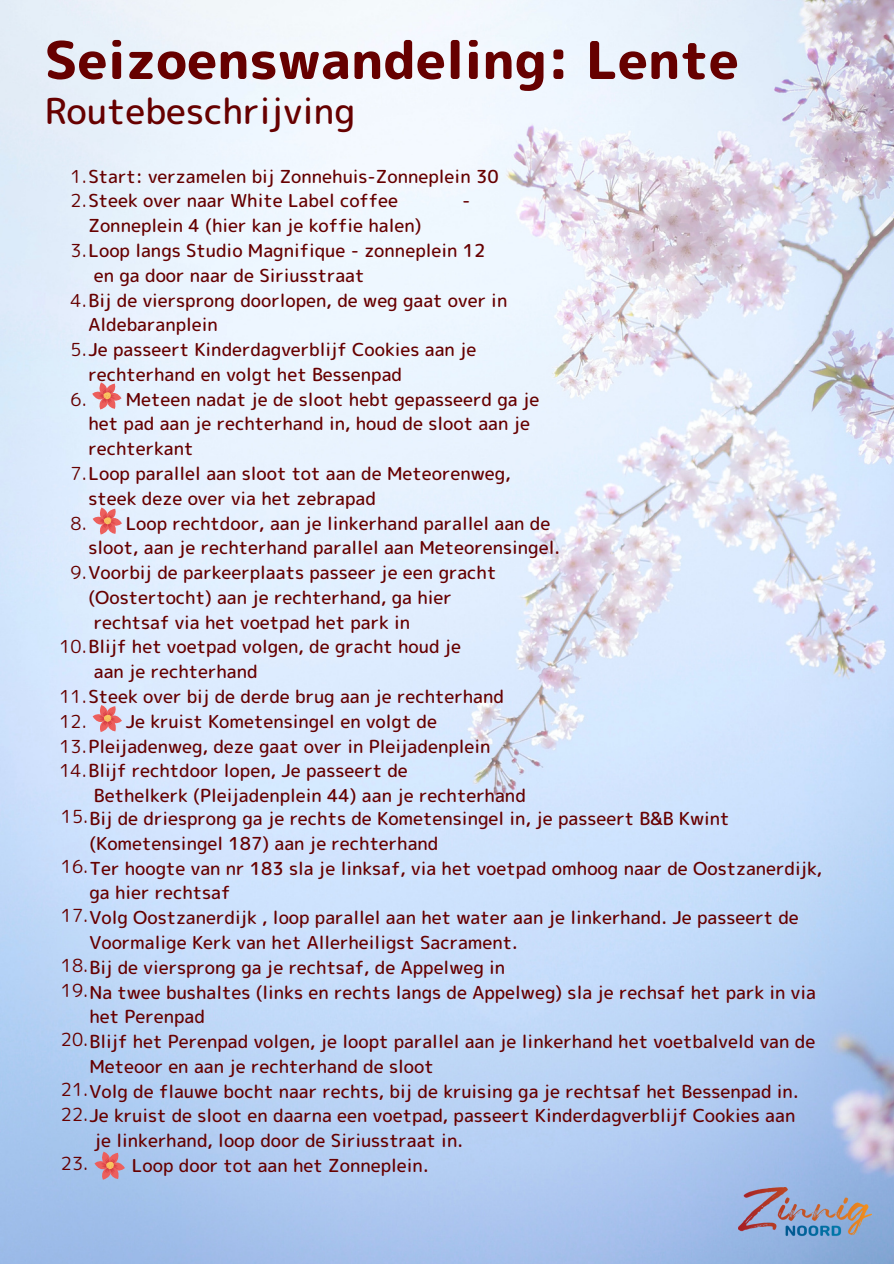
<style>
.page{position:relative;width:894px;height:1264px;background:#fff}
.page>*{position:absolute;margin:0;border:0;box-sizing:border-box;transform-origin:0 0}
.t1{font:52.05px "rounded mplus 1 p heavy";color:#600}
.t2{font:35.55px "rounded mplus 1 p medium";color:#600}
.t3{font:18px "rounded mplus 1 p regular";color:#600}
.t4{font:17.85px/24.8px "rounded mplus 1 p medium";color:#600}
.t5{font:17.85px "rounded mplus 1 p regular";color:#600}
.s1{font-family:"rounded mplus 1 p regular"}
.s2{font-family:"rounded mplus 1 p regular";font-size:18px}
</style>
<div class="page">
<img style="left:0;top:0;width:893px;height:1263px">
<img style="left:738px;top:1187px;width:133px;height:52px">
<svg style="left:92px;top:382px;width:29px;height:27px"></svg>
<svg style="left:93px;top:507px;width:29px;height:27px"></svg>
<svg style="left:93px;top:705px;width:29px;height:27px"></svg>
<svg style="left:94px;top:1151px;width:31px;height:28px"></svg>
<p class="t1" style="left:45px;top:23px;width:695px">Seizoenswandeling: Lente</p>
<p class="t2" style="left:45px;top:86px;width:312px">Routebeschrijving</p>
<p class="t4" style="left:71px;top:163px;width:429px"><span class="s1">1.</span>Start: verzamelen bij Zonnehuis-Zonneplein 30</p>
<p class="t4" style="left:71px;top:188px;width:329px"><span class="s1">2.</span>Steek over naar White Label coffee</p>
<p class="t4" style="left:462px;top:188px;width:10px">-</p>
<p class="t4" style="left:88px;top:213px;width:334px">Zonneplein 4 (hier kan je koffie halen)</p>
<p class="t4" style="left:94px;top:238px;width:393px;text-indent:-23px"><span class="s1">3.</span>Loop langs Studio Magnifique - zonneplein 12 en ga door naar de Siriusstraat</p>
<p class="t4" style="left:88px;top:287px;width:420px;text-indent:-18px"><span class="s1">4.</span>Bij de viersprong doorlopen, de weg gaat over in<br>Aldebaranplein</p>
<p class="t4" style="left:88px;top:337px;width:389px;text-indent:-18px"><span class="s1">5.</span>Je passeert Kinderdagverblijf Cookies aan je rechterhand en volgt het Bessenpad</p>
<p class="t4" style="left:88px;top:386px;width:452px;text-indent:37px">Meteen nadat je de sloot hebt gepasseerd ga je het pad aan je rechterhand in, houd de sloot aan je rechterkant</p>
<p class="t4" style="left:88px;top:461px;width:423px;text-indent:-18px"><span class="s1">7.</span>Loop parallel aan sloot tot aan de Meteorenweg, steek deze over via het zebrapad</p>
<p class="t4" style="left:88px;top:510px;width:473px;text-indent:37px">Loop rechtdoor, aan je linkerhand parallel aan de sloot, aan je rechterhand parallel aan Meteorensingel.</p>
<p class="t4" style="left:88px;top:560px;width:409px;text-indent:-18px"><span class="s1">9.</span>Voorbij de parkeerplaats passeer je een gracht (Oostertocht) aan je rechterhand, ga hier rechtsaf via het voetpad het park in</p>
<p class="t4" style="left:94px;top:634px;width:369px;text-indent:-34px"><span class="s1">10.</span>Blijf het voetpad volgen, de gracht houd je aan je rechterhand</p>
<p class="t4" style="left:59px;top:684px;width:446px"><span class="s1">11.</span>Steek over bij de derde brug aan je rechterhand</p>
<p class="t4" style="left:126px;top:708px;width:313px">Je kruist Kometensingel en volgt de</p>
<p class="t4" style="left:59px;top:733px;width:432px"><span class="s1">13.</span>Pleijadenweg, deze gaat over in Pleijadenplein</p>
<p class="t4" style="left:94px;top:758px;width:433px;text-indent:-34px"><span class="s1">14.</span>Blijf rechtdoor lopen, Je passeert de<br>Bethelkerk (Pleijadenplein 44) aan je rechterhand</p>
<p class="t5" style="left:71px;top:386px;width:18px">6.</p>
<p class="t5" style="left:71px;top:510px;width:18px">8.</p>
<p class="t5" style="left:59px;top:708px;width:29px">12.</p>
<p class="t4" style="left:89px;top:806px;width:641px;text-indent:-29px"><span class="s2">15.</span>Bij de driesprong ga je rechts de Kometensingel in, je passeert B&amp;B Kwint (Kometensingel 187) aan je rechterhand</p>
<p class="t4" style="left:89px;top:855px;width:734px;text-indent:-29px"><span class="s2">16.</span>Ter hoogte van nr 183 sla je linksaf, via het voetpad omhoog naar de Oostzanerdijk, ga hier rechtsaf</p>
<p class="t4" style="left:89px;top:905px;width:710px;text-indent:-29px"><span class="s2">17.</span>Volg Oostzanerdijk , loop parallel aan het water aan je linkerhand. Je passeert de<br>Voormalige Kerk van het Allerheiligst Sacrament.</p>
<p class="t4" style="left:61px;top:954px;width:446px"><span class="s2">18.</span>Bij de viersprong ga je rechtsaf, de Appelweg in</p>
<p class="t4" style="left:89px;top:979px;width:728px;text-indent:-29px"><span class="s2">19.</span>Na twee bushaltes (links en rechts langs de Appelweg) sla je rechsaf het park in via het Perenpad</p>
<p class="t4" style="left:89px;top:1028px;width:727px;text-indent:-29px"><span class="s2">20.</span>Blijf het Perenpad volgen, je loopt parallel aan je linkerhand het voetbalveld van de<br>Meteoor en aan je rechterhand de sloot</p>
<p class="t4" style="left:61px;top:1078px;width:739px"><span class="s2">21.</span>Volg de flauwe bocht naar rechts, bij de kruising ga je rechtsaf het Bessenpad in.</p>
<p class="t4" style="left:95px;top:1103px;width:702px;text-indent:-34px"><span class="s2">22.</span>Je kruist de sloot en daarna een voetpad, passeert Kinderdagverblijf Cookies aan je linkerhand, loop door de Siriusstraat in.</p>
<p class="t4" style="left:132px;top:1152px;width:298px">Loop door tot aan het Zonneplein.</p>
<p class="t3" style="left:61px;top:1150px;width:29px">23.</p>
</div>
